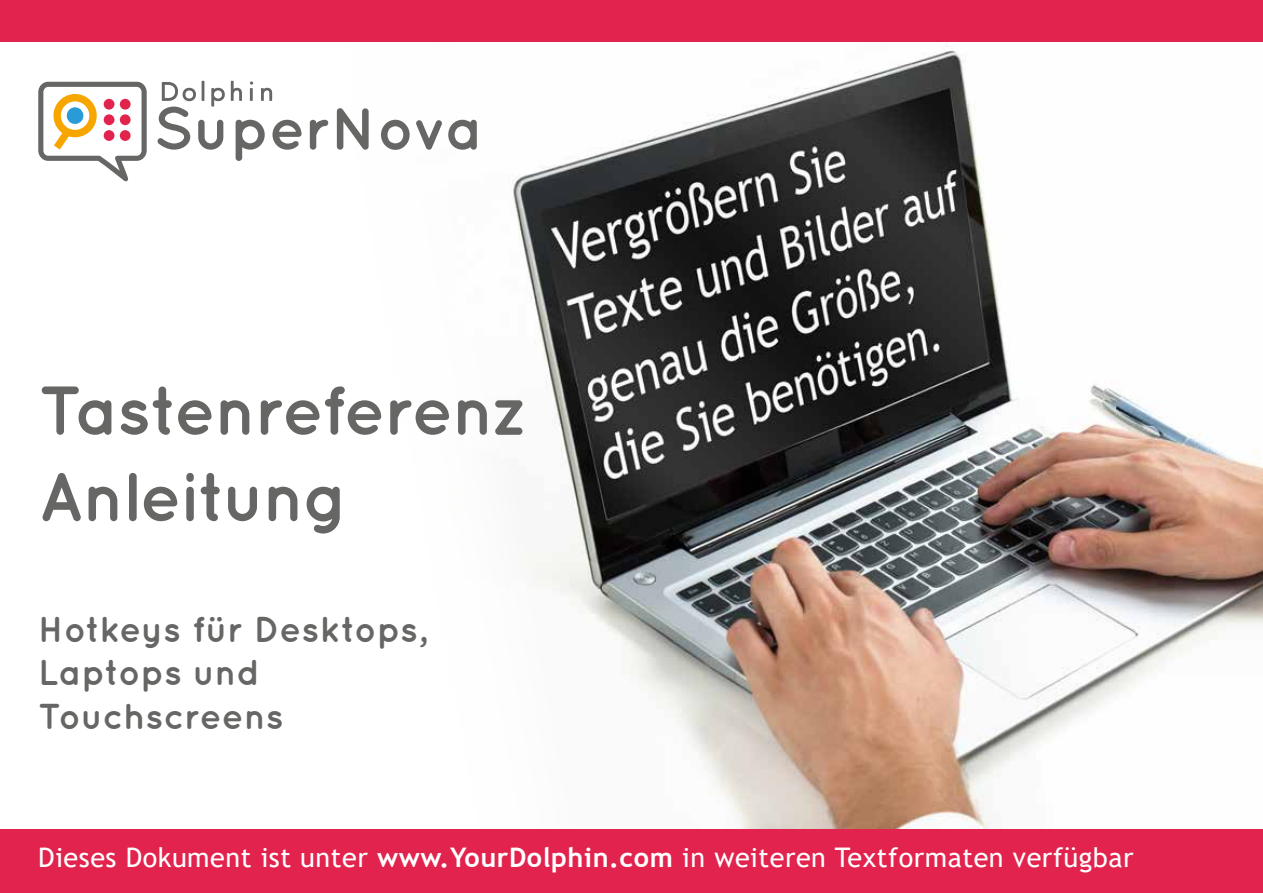
<style>
.page{position:relative;width:1263px;height:893px;background:#fff}
.page>*{position:absolute;margin:0;border:0;box-sizing:border-box;transform-origin:0 0}
.t1{font:700 69px/86.4px "Quicksand";letter-spacing:-.03em;color:#666665}
.t2{font:700 36px/43.2px "Quicksand";color:#666665}
.t3{font:27px "Trebuchet MS";letter-spacing:.02em;color:#fff}
.s1{font-weight:700}
</style>
<div class="page">
<img style="left:583px;top:41px;width:680px;height:788px">
<svg style="left:0;top:41px;width:583px;height:565px"></svg>
<div style="left:0;top:829px;width:1263px;height:64px;background:#e2234d"></div>
<svg style="left:162px;top:82px;width:34px;height:19px"></svg>
<hr style="left:202px;top:81px;width:2px;height:20px;background:#666665">
<svg style="left:211px;top:88px;width:14px;height:19px"></svg>
<svg style="left:231px;top:81px;width:11px;height:20px"></svg>
<svg style="left:261px;top:88px;width:11px;height:13px"></svg>
<svg style="left:250px;top:81px;width:3px;height:20px"></svg>
<svg style="left:157px;top:107px;width:33px;height:43px"></svg>
<svg style="left:198px;top:120px;width:25px;height:30px"></svg>
<svg style="left:236px;top:120px;width:29px;height:41px"></svg>
<svg style="left:272px;top:120px;width:30px;height:30px"></svg>
<svg style="left:310px;top:120px;width:18px;height:30px"></svg>
<svg style="left:337px;top:108px;width:32px;height:42px"></svg>
<svg style="left:381px;top:120px;width:29px;height:30px"></svg>
<svg style="left:416px;top:120px;width:26px;height:30px"></svg>
<svg style="left:448px;top:120px;width:29px;height:30px"></svg>
<svg style="left:38px;top:82px;width:109px;height:99px"></svg>
<div style="left:104px;top:99px;width:10px;height:11px;background:#e2234d;border-radius:50%"></div>
<div style="left:120px;top:99px;width:11px;height:11px;background:#e2234d;border-radius:50%"></div>
<div style="left:104px;top:114px;width:10px;height:11px;background:#e2234d;border-radius:50%"></div>
<div style="left:120px;top:114px;width:11px;height:11px;background:#e2234d;border-radius:50%"></div>
<div style="left:104px;top:130px;width:10px;height:11px;background:#e2234d;border-radius:50%"></div>
<div style="left:120px;top:130px;width:11px;height:11px;background:#e2234d;border-radius:50%"></div>
<div style="left:0;top:0;width:1263px;height:41px;background:#e2234d"></div>
<h1 class="t1" style="left:38px;top:365px;width:492px">Tastenreferenz<br>Anleitung</h1>
<h2 class="t2" style="left:38px;top:607px;width:390px">Hotkeys für Desktops,<br>Laptops und<br>Touchscreens</h2>
<p class="t3" style="left:38px;top:841px;width:1097px">Dieses Dokument ist unter <span class="s1">www.YourDolphin.com</span> in weiteren Textformaten verfügbar</p>
</div>
